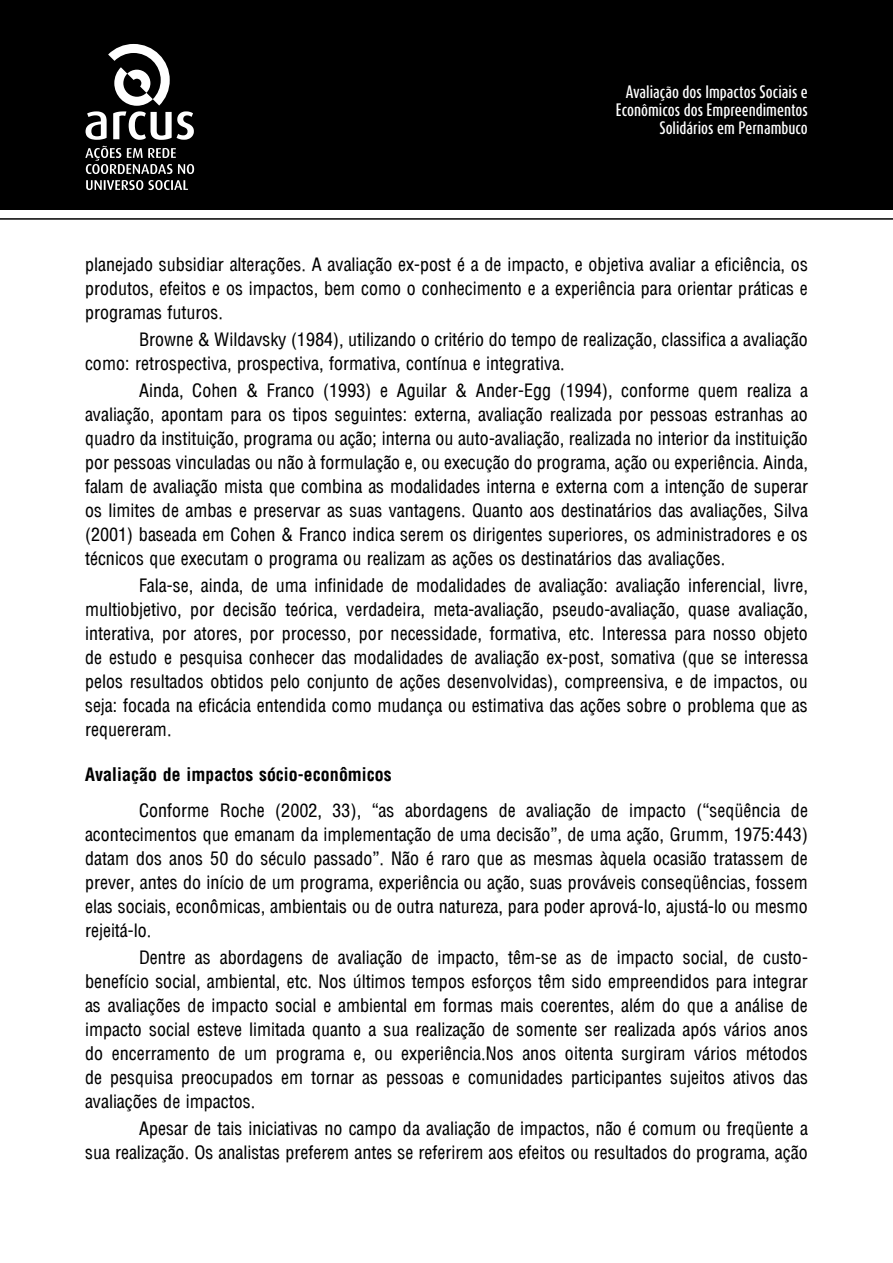
<style>
.page{position:relative;width:893px;height:1263px;background:#fff}
.page>*{position:absolute;margin:0;border:0;box-sizing:border-box;transform-origin:0 0}
.t1{font:18px/24px "Arena Condensed";color:#000;text-align:justify}
.t2{font:700 condensed 18px "Arena";color:#000}
.t3{font:500 15px/18px "Dax Compact";color:#fff;text-align:right}
</style>
<div class="page">
<div style="left:0;top:0;width:893px;height:210px;background:#000"></div>
<hr style="left:0;top:218px;width:893px;height:2px;background:#000">
<svg style="left:86px;top:44px;width:108px;height:96px"></svg>
<svg style="left:85px;top:146px;width:109px;height:44px"></svg>
<p class="t3" style="left:616px;top:82px;width:193px">Avaliação dos Impactos Sociais e<br>Econômicos dos Empreendimentos<br>Solidários em Pernambuco</p>
<p class="t1" style="left:85px;top:252px;width:724px">planejado subsidiar alterações. A avaliação ex-post é a de impacto, e objetiva avaliar a eficiência, os produtos, efeitos e os impactos, bem como o conhecimento e a experiência para orientar práticas e programas futuros.</p>
<p class="t1" style="left:85px;top:327px;width:724px;text-indent:54px">Browne &amp; Wildavsky (1984), utilizando o critério do tempo de realização, classifica a avaliação como: retrospectiva, prospectiva, formativa, contínua e integrativa.</p>
<p class="t1" style="left:85px;top:378px;width:724px;text-indent:54px">Ainda, Cohen &amp; Franco (1993) e Aguilar &amp; Ander-Egg (1994), conforme quem realiza a avaliação, apontam para os tipos seguintes: externa, avaliação realizada por pessoas estranhas ao quadro da instituição, programa ou ação; interna ou auto-avaliação, realizada no interior da instituição por pessoas vinculadas ou não à formulação e, ou execução do programa, ação ou experiência. Ainda, falam de avaliação mista que combina as modalidades interna e externa com a intenção de superar os limites de ambas e preservar as suas vantagens. Quanto aos destinatários das avaliações, Silva (2001) baseada em Cohen &amp; Franco indica serem os dirigentes superiores, os administradores e os técnicos que executam o programa ou realizam as ações os destinatários das avaliações.</p>
<p class="t1" style="left:85px;top:573px;width:724px;text-indent:54px">Fala-se, ainda, de uma infinidade de modalidades de avaliação: avaliação inferencial, livre, multiobjetivo, por decisão teórica, verdadeira, meta-avaliação, pseudo-avaliação, quase avaliação, interativa, por atores, por processo, por necessidade, formativa, etc. Interessa para nosso objeto de estudo e pesquisa conhecer das modalidades de avaliação ex-post, somativa (que se interessa pelos resultados obtidos pelo conjunto de ações desenvolvidas), compreensiva, e de impactos, ou seja: focada na eficácia entendida como mudança ou estimativa das ações sobre o problema que as requereram.</p>
<p class="t2" style="left:85px;top:763px;width:308px">Avaliação de impactos sócio-econômicos</p>
<p class="t1" style="left:85px;top:798px;width:724px;text-indent:54px">Conforme Roche (2002, 33), “as abordagens de avaliação de impacto (“seqüência de acontecimentos que emanam da implementação de uma decisão”, de uma ação, Grumm, 1975:443) datam dos anos 50 do século passado”. Não é raro que as mesmas àquela ocasião tratassem de prever, antes do início de um programa, experiência ou ação, suas prováveis conseqüências, fossem elas sociais, econômicas, ambientais ou de outra natureza, para poder aprová-lo, ajustá-lo ou mesmo rejeitá-lo.</p>
<p class="t1" style="left:85px;top:945px;width:724px;text-indent:54px">Dentre as abordagens de avaliação de impacto, têm-se as de impacto social, de custo&shy;benefício social, ambiental, etc. Nos últimos tempos esforços têm sido empreendidos para integrar as avaliações de impacto social e ambiental em formas mais coerentes, além do que a análise de impacto social esteve limitada quanto a sua realização de somente ser realizada após vários anos do encerramento de um programa e, ou experiência.Nos anos oitenta surgiram vários métodos de pesquisa preocupados em tornar as pessoas e comunidades participantes sujeitos ativos das avaliações de impactos.</p>
<p class="t1" style="left:85px;top:1116px;width:724px;text-align:right">Apesar de tais iniciativas no campo da avaliação de impactos, não é comum ou freqüente a<br>sua realização. Os analistas preferem antes se referirem aos efeitos ou resultados do programa, ação</p>
</div>
